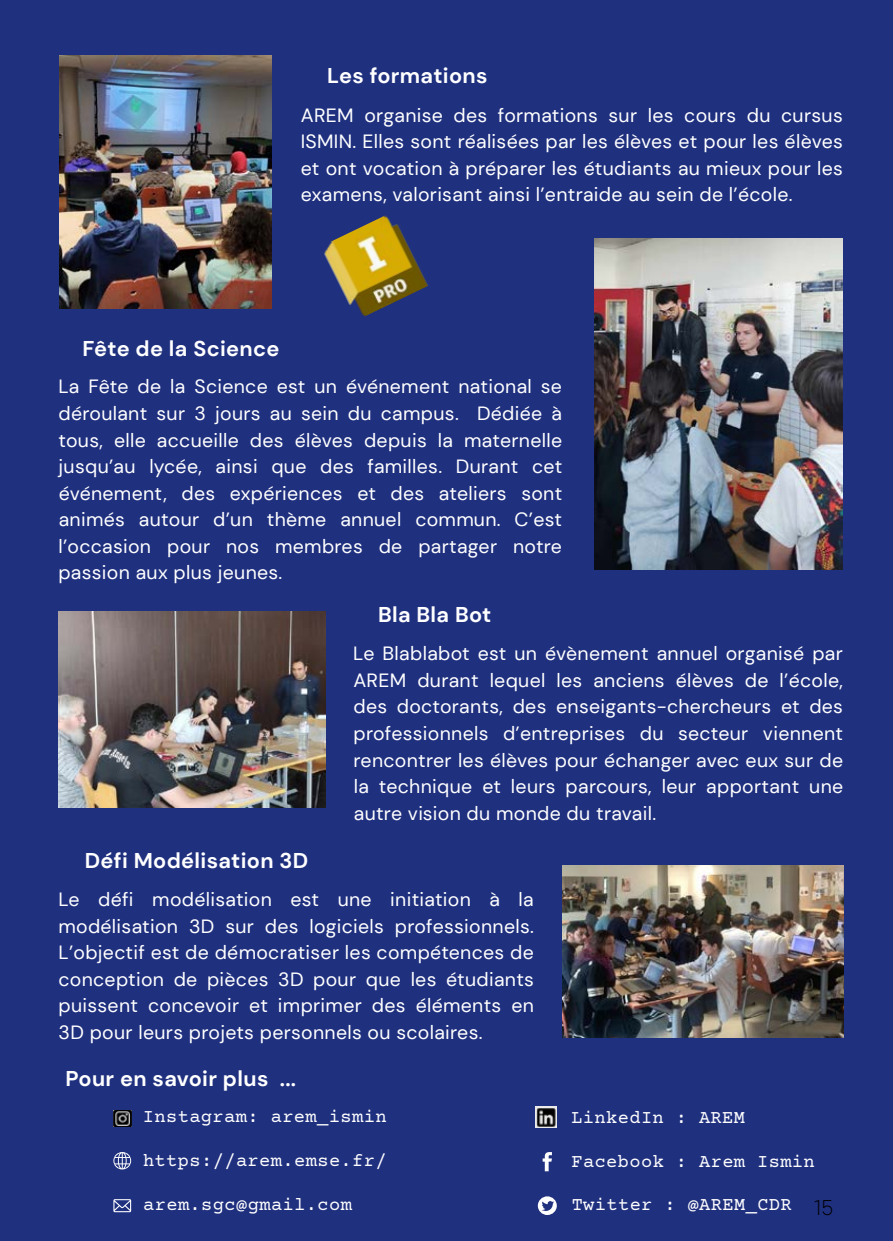
<style>
.page{position:relative;width:893px;height:1241px;background:#fff}
.page>*{position:absolute;margin:0;border:0;box-sizing:border-box;transform-origin:0 0}
.t1{font:700 21.35px "DM Sans";letter-spacing:.015em;color:#fff}
.t2{font:300 21px "Klima";color:#000}
.t3{font:19.07px/26.4px "DM Sans";letter-spacing:.015em;color:#fff;text-align:justify}
.t4{font:18.38px "Courier Prime";letter-spacing:.02em;color:#fefefe}
</style>
<div class="page">
<div style="left:0;top:0;width:893px;height:1240px;background:#1f307f"></div>
<img style="left:60px;top:55px;width:211px;height:253px">
<img style="left:594px;top:239px;width:249px;height:330px">
<img style="left:562px;top:865px;width:281px;height:172px">
<img style="left:113px;top:1110px;width:18px;height:16px">
<svg style="left:113px;top:1152px;width:18px;height:17px"></svg>
<svg style="left:113px;top:1199px;width:18px;height:12px"></svg>
<img style="left:536px;top:1106px;width:21px;height:20px">
<svg style="left:543px;top:1152px;width:9px;height:19px"></svg>
<svg style="left:538px;top:1196px;width:19px;height:18px"></svg>
<img style="left:58px;top:612px;width:267px;height:194px">
<img style="left:324px;top:215px;width:104px;height:102px">
<p class="t1" style="left:327px;top:62px;width:162px">Les formations</p>
<p class="t3" style="left:301px;top:102px;width:544px">AREM organise des formations sur les cours du cursus ISMIN. Elles sont réalisées par les élèves et pour les élèves et ont vocation à préparer les étudiants au mieux pour les examens, valorisant ainsi l’entraide au sein de l’école.</p>
<p class="t1" style="left:83px;top:335px;width:199px">Fête de la Science</p>
<p class="t3" style="left:58px;top:373px;width:505px">La Fête de la Science est un événement national se déroulant sur 3 jours au sein du campus. Dédiée à tous, elle accueille des élèves depuis la maternelle jusqu’au lycée, ainsi que des familles. Durant cet événement, des expériences et des ateliers sont animés autour d’un thème annuel commun. C’est l’occasion pour nos membres de partager notre passion aux plus jeunes.</p>
<p class="t1" style="left:378px;top:601px;width:115px">Bla Bla Bot</p>
<p class="t1" style="left:85px;top:846px;width:225px">Défi Modélisation 3D</p>
<p class="t3" style="left:353px;top:640px;width:491px">Le Blablabot est un évènement annuel organisé par AREM durant lequel les anciens élèves de l’école, des doctorants, des enseigants-chercheurs et des professionnels d’entreprises du secteur viennent rencontrer les élèves pour échanger avec eux sur de la technique et leurs parcours, leur apportant une autre vision du monde du travail.</p>
<p class="t3" style="left:58px;top:886px;width:477px">Le défi modélisation est une initiation à la modélisation 3D sur des logiciels professionnels.<br>L’objectif est de démocratiser les compétences de conception de pièces 3D pour que les étudiants puissent concevoir et imprimer des éléments en 3D pour leurs projets personnels ou scolaires.</p>
<p class="t1" style="left:66px;top:1065px;width:232px">Pour en savoir plus ...</p>
<p class="t4" style="left:143px;top:1105px;width:245px">Instagram: arem_ismin</p>
<p class="t4" style="left:143px;top:1149px;width:245px">https://arem.emse.fr/</p>
<p class="t4" style="left:143px;top:1193px;width:210px">arem.sgc@gmail.com</p>
<p class="t4" style="left:571px;top:1106px;width:175px">LinkedIn : AREM</p>
<p class="t4" style="left:571px;top:1149px;width:245px">Facebook : Arem Ismin</p>
<p class="t4" style="left:572px;top:1193px;width:222px">Twitter : @AREM_CDR</p>
<p class="t2" style="left:814px;top:1191px;width:21px">15</p>
</div>
